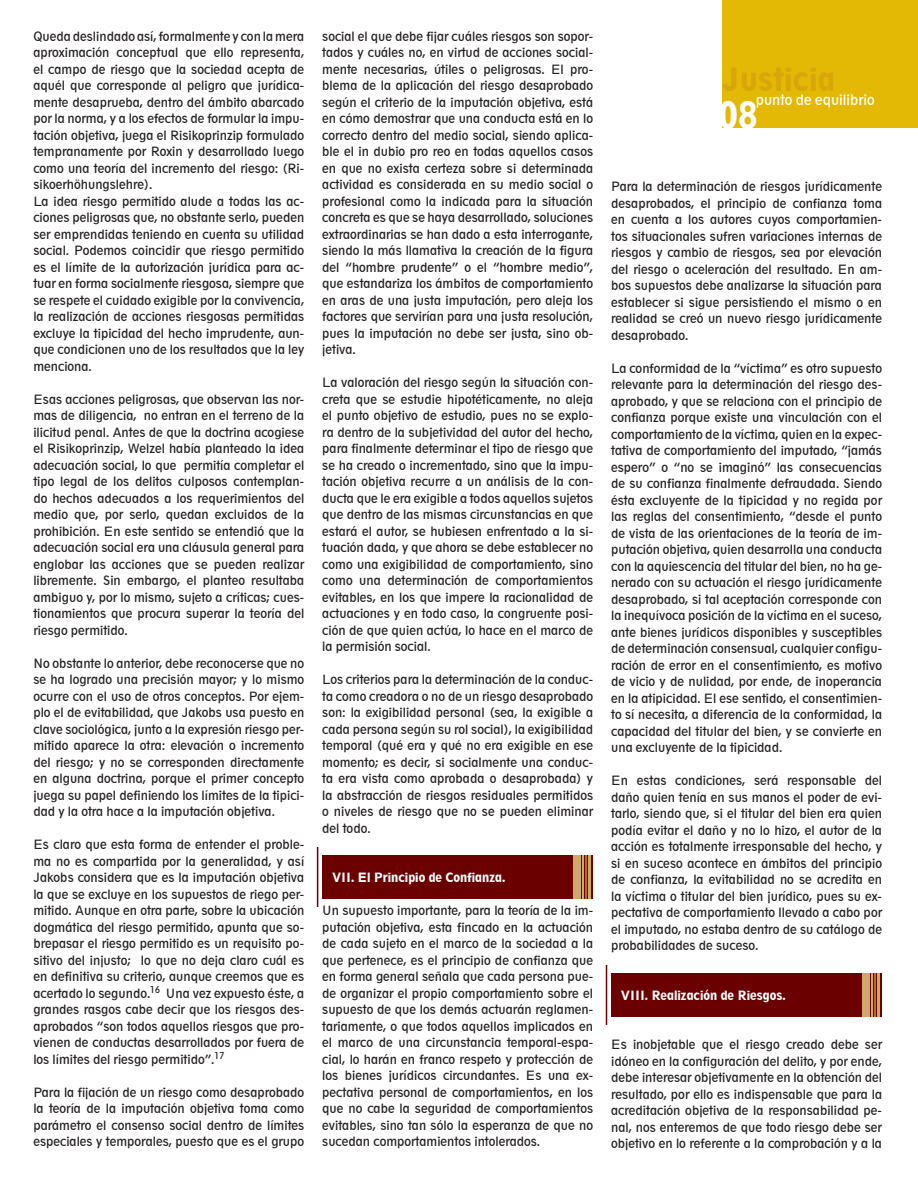
<style>
.page{position:relative;width:918px;height:1188px;background:#fff}
.page>*{position:absolute;margin:0;border:0;box-sizing:border-box;transform-origin:0 0}
.t1{font:800 condensed 36px "Geometric 212 BT";color:#fff}
.t2{font:condensed 13.5px "Geometric 212 BT";color:#fff}
.t3{font:condensed 12px/16.5px "Geometric 212 BT";color:#231f20;text-align:justify}
.t4{font:800 condensed 12px "Geometric 212 BT";color:#fff}
</style>
<div class="page">
<div style="left:723px;top:0;width:195px;height:128px;background:#e3b906"></div>
<div style="left:611px;top:973px;width:271px;height:44px;background:#6b0000"></div>
<hr style="left:606px;top:965px;width:1px;height:60px;background:#6b0000">
<div style="left:863px;top:973px;width:7px;height:44px;background:#cfa868"></div>
<hr style="left:871px;top:973px;width:1px;height:44px;background:#cfa868">
<hr style="left:874px;top:973px;width:1px;height:44px;background:#b76d11">
<hr style="left:877px;top:973px;width:3px;height:44px;background:#cfa868">
<div style="left:322px;top:855px;width:271px;height:44px;background:#6b0000"></div>
<hr style="left:317px;top:847px;width:1px;height:60px;background:#6b0000">
<div style="left:574px;top:855px;width:7px;height:44px;background:#cfa868"></div>
<hr style="left:582px;top:855px;width:1px;height:44px;background:#cfa868">
<hr style="left:585px;top:855px;width:2px;height:44px;background:#b76d11">
<hr style="left:588px;top:855px;width:3px;height:44px;background:#cfa868">
<p class="t3" style="left:33px;top:28px;width:272px;text-align:left">Queda deslindado así, formalmente y con la mera aproximación conceptual que ello representa, el campo de riesgo que la sociedad acepta de aquél que corresponde al peligro que jurídica&shy;mente desaprueba, dentro del ámbito abarcado por la norma, y a los efectos de formular la impu&shy;tación objetiva, juega el Risikoprinzip formulado tempranamente por Roxin y desarrollado luego como una teoría del incremento del riesgo: (Ri&shy;sikoerhöhungslehre).<br>La idea riesgo permitido alude a todas las ac&shy;ciones peligrosas que, no obstante serlo, pueden ser emprendidas teniendo en cuenta su utilidad social. Podemos coincidir que riesgo permitido es el límite de la autorización jurídica para ac&shy;tuar en forma socialmente riesgosa, siempre que se respete el cuidado exigible por la convivencia, la realización de acciones riesgosas permitidas excluye la tipicidad del hecho imprudente, aun&shy;que condicionen uno de los resultados que la ley menciona.</p>
<p class="t3" style="left:33px;top:391px;width:272px">Esas acciones peligrosas, que observan las nor&shy;mas de diligencia, no entran en el terreno de la ilicitud penal. Antes de que la doctrina acogiese el Risikoprinzip, Welzel había planteado la idea adecuación social, lo que permitía completar el tipo legal de los delitos culposos contemplan&shy;do hechos adecuados a los requerimientos del medio que, por serlo, quedan excluidos de la prohibición. En este sentido se entendió que la adecuación social era una cláusula general para englobar las acciones que se pueden realizar libremente. Sin embargo, el planteo resultaba ambiguo y, por lo mismo, sujeto a críticas; cues&shy;tionamientos que procura superar la teoría del riesgo permitido.</p>
<p class="t3" style="left:33px;top:655px;width:272px">No obstante lo anterior, debe reconocerse que no se ha logrado una precisión mayor; y lo mismo ocurre con el uso de otros conceptos. Por ejem&shy;plo el de evitabilidad, que Jakobs usa puesto en clave sociológica, junto a la expresión riesgo per&shy;mitido aparece la otra: elevación o incremento del riesgo; y no se corresponden directamente en alguna doctrina, porque el primer concepto juega su papel definiendo los límites de la tipici&shy;dad y la otra hace a la imputación objetiva.</p>
<p class="t3" style="left:33px;top:836px;width:272px">Es claro que esta forma de entender el proble&shy;ma no es compartida por la generalidad, y así Jakobs considera que es la imputación objetiva la que se excluye en los supuestos de riego per&shy;mitido. Aunque en otra parte, sobre la ubicación dogmática del riesgo permitido, apunta que so&shy;brepasar el riesgo permitido es un requisito po&shy;sitivo del injusto; lo que no deja claro cuál es en definitiva su criterio, aunque creemos que es acertado lo segundo.<sup>16</sup> Una vez expuesto éste, a grandes rasgos cabe decir que los riesgos des&shy;aprobados “son todos aquellos riesgos que pro&shy;vienen de conductas desarrollados por fuera de los límites del riesgo permitido”.<sup>17</sup></p>
<p class="t3" style="left:33px;top:1084px;width:272px">Para la fijación de un riesgo como desaprobado la teoría de la imputación objetiva toma como parámetro el consenso social dentro de límites especiales y temporales, puesto que es el grupo</p>
<p class="t3" style="left:322px;top:28px;width:272px">social el que debe fijar cuáles riesgos son sopor&shy;tados y cuáles no, en virtud de acciones social&shy;mente necesarias, útiles o peligrosas. El pro&shy;blema de la aplicación del riesgo desaprobado según el criterio de la imputación objetiva, está en cómo demostrar que una conducta está en lo correcto dentro del medio social, siendo aplica&shy;ble el in dubio pro reo en todas aquellos casos en que no exista certeza sobre si determinada actividad es considerada en su medio social o profesional como la indicada para la situación concreta es que se haya desarrollado, soluciones extraordinarias se han dado a esta interrogante, siendo la más llamativa la creación de la figura del “hombre prudente” o el “hombre medio”, que estandariza los ámbitos de comportamiento en aras de una justa imputación, pero aleja los factores que servirían para una justa resolución, pues la imputación no debe ser justa, sino ob&shy;jetiva.</p>
<p class="t3" style="left:322px;top:374px;width:272px">La valoración del riesgo según la situación con&shy;creta que se estudie hipotéticamente, no aleja el punto objetivo de estudio, pues no se explo&shy;ra dentro de la subjetividad del autor del hecho, para finalmente determinar el tipo de riesgo que se ha creado o incrementado, sino que la impu&shy;tación objetiva recurre a un análisis de la con&shy;ducta que le era exigible a todos aquellos sujetos que dentro de las mismas circunstancias en que estará el autor, se hubiesen enfrentado a la si&shy;tuación dada, y que ahora se debe establecer no como una exigibilidad de comportamiento, sino como una determinación de comportamientos evitables, en los que impere la racionalidad de actuaciones y en todo caso, la congruente posi&shy;ción de que quien actúa, lo hace en el marco de la permisión social.</p>
<p class="t3" style="left:322px;top:671px;width:272px">Los criterios para la determinación de la conduc&shy;ta como creadora o no de un riesgo desaprobado son: la exigibilidad personal (sea, la exigible a cada persona según su rol social), la exigibilidad temporal (qué era y qué no era exigible en ese momento; es decir, si socialmente una conduc&shy;ta era vista como aprobada o desaprobada) y la abstracción de riesgos residuales permitidos o niveles de riesgo que no se pueden eliminar del todo.</p>
<p class="t4" style="left:332px;top:870px;width:175px">VII. El Principio de Confianza.</p>
<p class="t3" style="left:322px;top:902px;width:272px">Un supuesto importante, para la teoría de la im&shy;putación objetiva, esta fincado en la actuación de cada sujeto en el marco de la sociedad a la que pertenece, es el principio de confianza que en forma general señala que cada persona pue&shy;de organizar el propio comportamiento sobre el supuesto de que los demás actuarán reglamen&shy;tariamente, o que todos aquellos implicados en el marco de una circunstancia temporal-espa&shy;cial, lo harán en franco respeto y protección de los bienes jurídicos circundantes. Es una ex&shy;pectativa personal de comportamientos, en los que no cabe la seguridad de comportamientos evitables, sino tan sólo la esperanza de que no sucedan comportamientos intolerados.</p>
<p class="t2" style="left:756px;top:92px;width:120px">punto de equilibrio</p>
<h1 class="t1" style="left:719px;top:93px;width:41px">08</h1>
<p class="t3" style="left:611px;top:178px;width:272px">Para la determinación de riesgos jurídicamente desaprobados, el principio de confianza toma en cuenta a los autores cuyos comportamien&shy;tos situacionales sufren variaciones internas de riesgos y cambio de riesgos, sea por elevación del riesgo o aceleración del resultado. En am&shy;bos supuestos debe analizarse la situación para establecer si sigue persistiendo el mismo o en realidad se creó un nuevo riesgo jurídicamente desaprobado.</p>
<p class="t3" style="left:611px;top:360px;width:272px">La conformidad de la “víctima” es otro supuesto relevante para la determinación del riesgo des&shy;aprobado, y que se relaciona con el principio de confianza porque existe una vinculación con el comportamiento de la víctima, quien en la expec&shy;tativa de comportamiento del imputado, “jamás espero” o “no se imaginó” las consecuencias de su confianza finalmente defraudada. Siendo ésta excluyente de la tipicidad y no regida por las reglas del consentimiento, “desde el punto de vista de las orientaciones de la teoría de im&shy;putación objetiva, quien desarrolla una conducta con la aquiescencia del titular del bien, no ha ge&shy;nerado con su actuación el riesgo jurídicamente desaprobado, si tal aceptación corresponde con la inequívoca posición de la víctima en el suceso, ante bienes jurídicos disponibles y susceptibles de determinación consensual, cualquier configu&shy;ración de error en el consentimiento, es motivo de vicio y de nulidad, por ende, de inoperancia en la atipicidad. El ese sentido, el consentimien&shy;to sí necesita, a diferencia de la conformidad, la capacidad del titular del bien, y se convierte en una excluyente de la tipicidad.</p>
<p class="t3" style="left:611px;top:772px;width:272px">En estas condiciones, será responsable del daño quien tenía en sus manos el poder de evi&shy;tarlo, siendo que, si el titular del bien era quien podía evitar el daño y no lo hizo, el autor de la acción es totalmente irresponsable del hecho, y si en suceso acontece en ámbitos del principio de confianza, la evitabilidad no se acredita en la víctima o titular del bien jurídico, pues su ex&shy;pectativa de comportamiento llevado a cabo por el imputado, no estaba dentro de su catálogo de probabilidades de suceso.</p>
<p class="t4" style="left:621px;top:988px;width:166px">VIII. Realización de Riesgos.</p>
<p class="t3" style="left:611px;top:1036px;width:272px">Es inobjetable que el riesgo creado debe ser idóneo en la configuración del delito, y por ende, debe interesar objetivamente en la obtención del resultado, por ello es indispensable que para la acreditación objetiva de la responsabilidad pe&shy;nal, nos enteremos de que todo riesgo debe ser objetivo en lo referente a la comprobación y a la</p>
</div>
